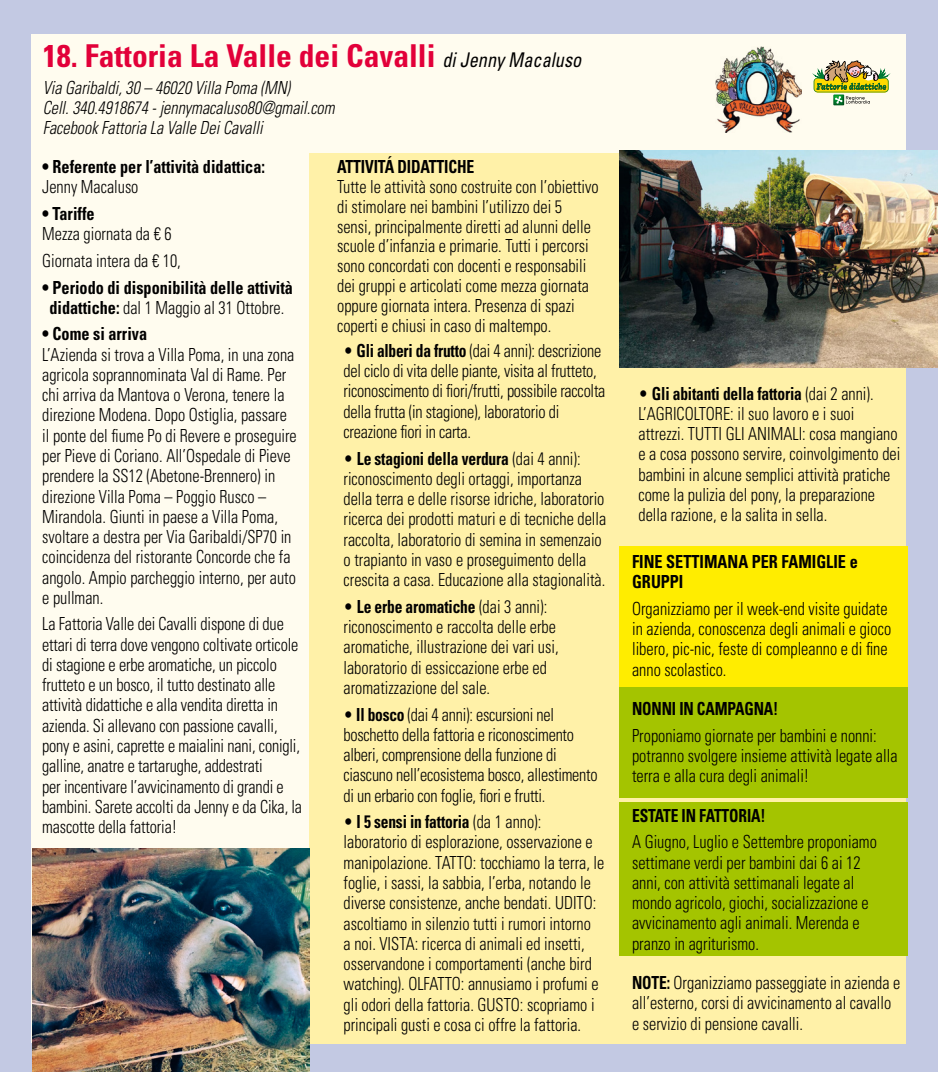
<style>
.page{position:relative;width:938px;height:1072px;background:#fff}
.page>*{position:absolute;margin:0;border:0;box-sizing:border-box;transform-origin:0 0}
.t1{font:700 condensed 31.5px "Univers LT Std";color:#e20039}
.t2{font:300 condensed 18px/20.2px "Univers LT Std";color:#000;scale:.9 1}
.t3{font:700 condensed 18px/20.2px "Univers LT Std";color:#000;text-align:center;scale:.9 1}
.t4{font:italic 300 condensed 18px/20.2px "Univers LT Std";color:#000;scale:.9 1}
.t5{font:700 condensed 18px "Univers LT Std";color:#000;scale:.86 1}
.t6{font:700 condensed 18px "Univers LT Std";color:#000;scale:.87 1}
.s1{font-weight:400;font-style:italic;font-size:20.25px;color:#000}
.s2{font-weight:300}
.s3{font-weight:700}
</style>
<div class="page">
<div style="left:0;top:0;width:938px;height:1071px;background:#c3c9e3"></div>
<div style="left:32px;top:35px;width:873px;height:1007px;background:#fffcef"></div>
<img style="left:813px;top:60px;width:75px;height:45px">
<div style="left:309px;top:153px;width:597px;height:890px;background:#fff1a8"></div>
<img style="left:715px;top:46px;width:87px;height:87px">
<img style="left:32px;top:848px;width:277px;height:223px">
<img style="left:619px;top:150px;width:319px;height:218px">
<div style="left:619px;top:546px;width:288px;height:141px;background:#ffed00"></div>
<div style="left:619px;top:687px;width:288px;height:110px;background:#a4c400"></div>
<div style="left:619px;top:802px;width:288px;height:154px;background:#a4c400"></div>
<h1 class="t1" style="left:43px;top:36px;width:540px">18. Fattoria La Valle dei Cavalli <span class="s1">di Jenny Macaluso</span></h1>
<p class="t4" style="left:43px;top:77px;width:326px">Via Garibaldi, 30 – 46020 Villa Poma (MN)<br>Cell. 340.4918674 - jennymacaluso80@gmail.com<br>Facebook Fattoria La Valle Dei Cavalli</p>
<p class="t3" style="left:42px;top:156px;width:249px">• Referente per l’attività didattica:</p>
<p class="t2" style="left:42px;top:177px;width:108px">Jenny Macaluso</p>
<p class="t3" style="left:42px;top:203px;width:60px">• Tariffe</p>
<p class="t2" style="left:42px;top:221px;width:155px;line-height:26.6px">Mezza giornata da € 6<br>Giornata intera da € 10,</p>
<p class="t3" style="left:42px;top:277px;width:280px">• Periodo di disponibilità delle attività didattiche: <span class="s2">dal 1 Maggio al 31 Ottobre.</span></p>
<p class="t3" style="left:42px;top:324px;width:118px">• Come si arriva</p>
<p class="t2" style="left:42px;top:344px;width:284px">L’Azienda si trova a Villa Poma, in una zona agricola soprannominata Val di Rame. Per chi arriva da Mantova o Verona, tenere la direzione Modena. Dopo Ostiglia, passare il ponte del fiume Po di Revere e proseguire per Pieve di Coriano. All’Ospedale di Pieve prendere la SS12 (Abetone-Brennero) in direzione Villa Poma – Poggio Rusco – Mirandola. Giunti in paese a Villa Poma, svoltare a destra per Via Garibaldi/SP70 in coincidenza del ristorante Concorde che fa angolo. Ampio parcheggio interno, per auto e pullman.</p>
<p class="t2" style="left:42px;top:614px;width:290px">La Fattoria Valle dei Cavalli dispone di due ettari di terra dove vengono coltivate orticole di stagione e erbe aromatiche, un piccolo frutteto e un bosco, il tutto destinato alle attività didattiche e alla vendita diretta in azienda. Si allevano con passione cavalli, pony e asini, caprette e maialini nani, conigli, galline, anatre e tartarughe, addestrati<br>per incentivare l’avvicinamento di grandi e bambini. Sarete accolti da Jenny e da Cika, la mascotte della fattoria!</p>
<p class="t6" style="left:337px;top:156px;width:159px">ATTIVITÁ DIDATTICHE</p>
<p class="t2" style="left:337px;top:177px;width:292px">Tutte le attività sono costruite con l’obiettivo di stimolare nei bambini l’utilizzo dei 5 sensi, principalmente diretti ad alunni delle scuole d’infanzia e primarie. Tutti i percorsi sono concordati con docenti e responsabili dei gruppi e articolati come mezza giornata oppure giornata intera. Presenza di spazi coperti e chiusi in caso di maltempo.</p>
<p class="t2" style="left:343px;top:340px;width:292px">• <span class="s3">Gli alberi da frutto</span> (dai 4 anni): descrizione del ciclo di vita delle piante, visita al frutteto, riconoscimento di fiori/frutti, possibile raccolta della frutta (in stagione), laboratorio di creazione fiori in carta.</p>
<p class="t2" style="left:343px;top:448px;width:293px">• <span class="s3">Le stagioni della verdura</span> (dai 4 anni): riconoscimento degli ortaggi, importanza della terra e delle risorse idriche, laboratorio ricerca dei prodotti maturi e di tecniche della raccolta, laboratorio di semina in semenzaio o trapianto in vaso e proseguimento della crescita a casa. Educazione alla stagionalità.</p>
<p class="t2" style="left:343px;top:596px;width:240px">• <span class="s3">Le erbe aromatiche</span> (dai 3 anni): riconoscimento e raccolta delle erbe aromatiche, illustrazione dei vari usi, laboratorio di essiccazione erbe ed aromatizzazione del sale.</p>
<p class="t2" style="left:343px;top:704px;width:284px">• <span class="s3">Il bosco</span> (dai 4 anni): escursioni nel boschetto della fattoria e riconoscimento alberi, comprensione della funzione di ciascuno nell’ecosistema bosco, allestimento di un erbario con foglie, fiori e frutti.</p>
<p class="t2" style="left:343px;top:811px;width:291px">• <span class="s3">I 5 sensi in fattoria</span> (da 1 anno): laboratorio di esplorazione, osservazione e manipolazione. TATTO: tocchiamo la terra, le foglie, i sassi, la sabbia, l’erba, notando le diverse consistenze, anche bendati. UDITO: ascoltiamo in silenzio tutti i rumori intorno<br>a noi. VISTA: ricerca di animali ed insetti, osservandone i comportamenti (anche bird watching). OLFATTO: annusiamo i profumi e gli odori della fattoria. GUSTO: scopriamo i principali gusti e cosa ci offre la fattoria.</p>
<p class="t2" style="left:638px;top:383px;width:292px">• <span class="s3">Gli abitanti della fattoria</span> (dai 2 anni).<br>L’AGRICOLTORE: il suo lavoro e i suoi attrezzi. TUTTI GLI ANIMALI: cosa mangiano e a cosa possono servire, coinvolgimento dei bambini in alcune semplici attività pratiche come la pulizia del pony, la preparazione della razione, e la salita in sella.</p>
<p class="t3" style="left:632px;top:551px;width:252px;text-align:left">FINE SETTIMANA PER FAMIGLIE e<br>GRUPPI</p>
<p class="t2" style="left:632px;top:598px;width:289px">Organizziamo per il week-end visite guidate in azienda, conoscenza degli animali e gioco libero, pic-nic, feste di compleanno e di fine anno scolastico.</p>
<p class="t5" style="left:632px;top:697px;width:172px">NONNI IN CAMPAGNA!</p>
<p class="t2" style="left:632px;top:725px;width:296px">Proponiamo giornate per bambini e nonni: potranno svolgere insieme attività legate alla terra e alla cura degli animali!</p>
<p class="t5" style="left:632px;top:804px;width:157px">ESTATE IN FATTORIA!</p>
<p class="t2" style="left:632px;top:832px;width:273px">A Giugno, Luglio e Settembre proponiamo settimane verdi per bambini dai 6 ai 12 anni, con attività settimanali legate al mondo agricolo, giochi, socializzazione e avvicinamento agli animali. Merenda e pranzo in agriturismo.</p>
<p class="t2" style="left:632px;top:972px;width:299px"><span class="s3">NOTE:</span> Organizziamo passeggiate in azienda e all’esterno, corsi di avvicinamento al cavallo e servizio di pensione cavalli.</p>
</div>
